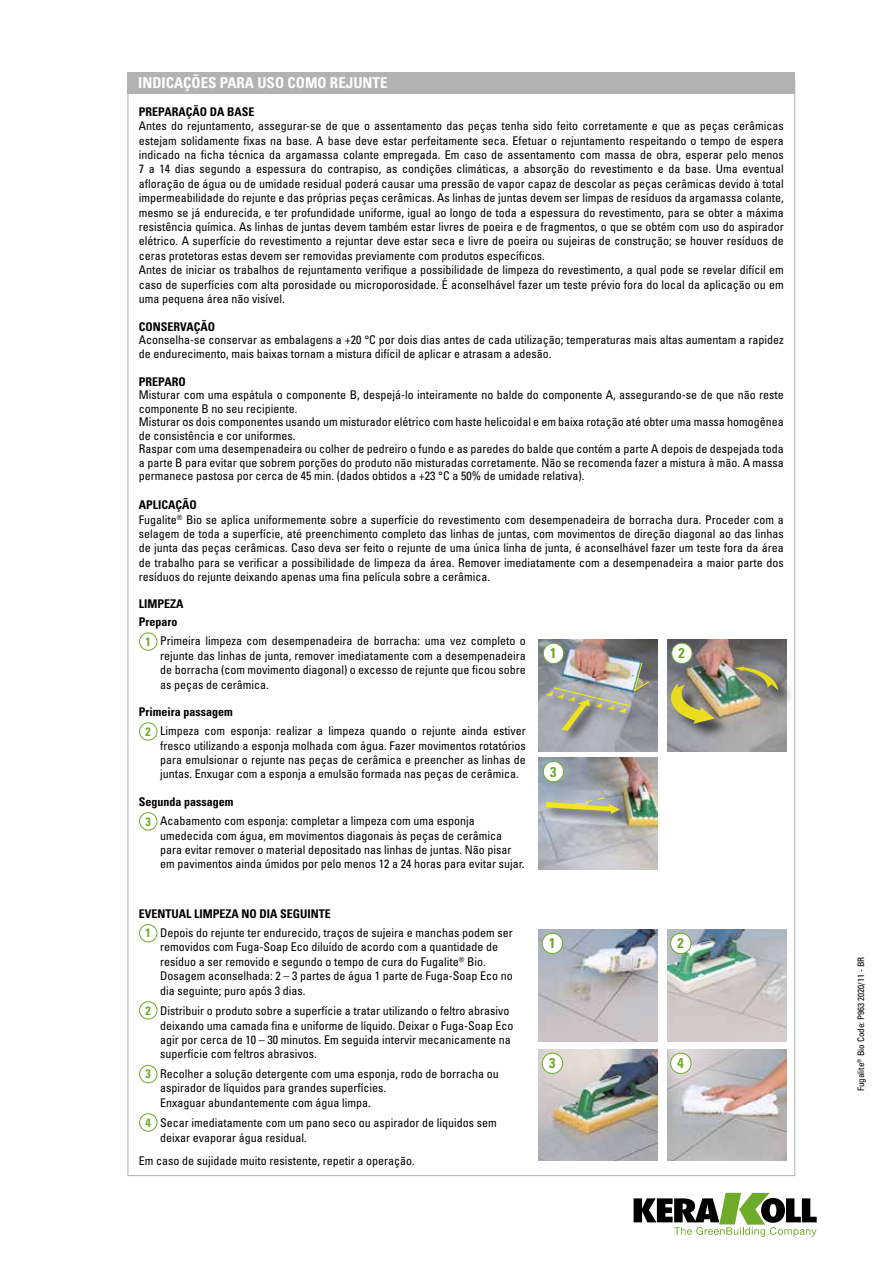
<style>
.page{position:relative;width:893px;height:1263px;background:#fff}
.page>*{position:absolute;margin:0;border:0;box-sizing:border-box;transform-origin:0 0}
.t1{font:700 condensed 15px "Univers LT Std";color:#fff}
.t2{font:700 condensed 14.25px "Univers LT Std";color:#6eab28}
.t3{font:condensed 12px/14.4px "Univers LT Std";color:#000}
.t4{font:700 condensed 12px/17.7px "Univers LT Std";color:#000}
.t5{font:condensed 9px "Univers LT Std";color:#000}
.s1{font-weight:700}
.s2{font-weight:700;font-size:12.15px;color:#6eab28}
</style>
<div class="page">
<svg style="left:634px;top:1193px;width:183px;height:44px"></svg>
<div style="left:139px;top:632px;width:18px;height:19px;border:1px solid #6eab28;border-radius:50%"></div>
<div style="left:139px;top:722px;width:18px;height:18px;border:1px solid #6eab28;border-radius:50%"></div>
<div style="left:139px;top:812px;width:18px;height:18px;border:1px solid #6eab28;border-radius:50%"></div>
<div style="left:139px;top:924px;width:18px;height:18px;border:1px solid #6eab28;border-radius:50%"></div>
<div style="left:139px;top:1001px;width:18px;height:18px;border:1px solid #6eab28;border-radius:50%"></div>
<div style="left:139px;top:1065px;width:18px;height:18px;border:1px solid #6eab28;border-radius:50%"></div>
<div style="left:139px;top:1113px;width:18px;height:18px;border:1px solid #6eab28;border-radius:50%"></div>
<div style="left:128px;top:72px;width:667px;height:22px;background:#b3b2b2"></div>
<img style="left:539px;top:639px;width:119px;height:112px">
<div style="left:560px;top:698px;width:44px;height:46px;background:#000;opacity:.75"></div>
<div style="left:545px;top:690px;width:22px;height:20px;background:#000;opacity:.75"></div>
<img style="left:546px;top:662px;width:103px;height:69px">
<div style="left:543px;top:643px;width:21px;height:20px;background:#fff;border-radius:50%"></div>
<div style="left:543px;top:643px;width:21px;height:21px;border:1px solid #6eab28;border-radius:50%"></div>
<img style="left:667px;top:639px;width:119px;height:112px">
<div style="left:672px;top:643px;width:20px;height:20px;background:#fff;border-radius:50%"></div>
<div style="left:671px;top:643px;width:21px;height:21px;border:1px solid #6eab28;border-radius:50%"></div>
<div style="left:737px;top:668px;width:58px;height:38px;background:#000;opacity:.75"></div>
<svg style="left:734px;top:667px;width:44px;height:23px"></svg>
<div style="left:672px;top:685px;width:59px;height:55px;background:#000;opacity:.75"></div>
<svg style="left:671px;top:683px;width:44px;height:41px;background:#aca55f"></svg>
<img style="left:539px;top:758px;width:119px;height:111px">
<div style="left:543px;top:761px;width:21px;height:21px;background:#fff;border-radius:50%"></div>
<div style="left:543px;top:761px;width:21px;height:21px;border:1px solid #6eab28;border-radius:50%"></div>
<div style="left:544px;top:800px;width:89px;height:27px;background:#000;opacity:.75"></div>
<svg style="left:546px;top:797px;width:74px;height:17px"></svg>
<img style="left:539px;top:929px;width:119px;height:112px">
<div style="left:542px;top:933px;width:21px;height:20px;background:#fff;border-radius:50%"></div>
<div style="left:542px;top:933px;width:21px;height:21px;border:1px solid #6eab28;border-radius:50%"></div>
<img style="left:539px;top:1049px;width:119px;height:112px">
<div style="left:542px;top:1053px;width:21px;height:20px;background:#fff;border-radius:50%"></div>
<div style="left:542px;top:1053px;width:21px;height:21px;border:1px solid #6eab28;border-radius:50%"></div>
<img style="left:667px;top:929px;width:119px;height:112px">
<div style="left:671px;top:933px;width:20px;height:20px;background:#fff;border-radius:50%"></div>
<div style="left:670px;top:933px;width:21px;height:21px;border:1px solid #6eab28;border-radius:50%"></div>
<img style="left:667px;top:1049px;width:119px;height:112px">
<div style="left:671px;top:1053px;width:20px;height:20px;background:#fff;border-radius:50%"></div>
<div style="left:670px;top:1053px;width:21px;height:21px;border:1px solid #6eab28;border-radius:50%"></div>
<p class="t1" style="left:138px;top:74px;width:251px">INDICAÇÕES PARA USO COMO REJUNTE</p>
<p class="t4" style="left:139px;top:103px;width:117px">PREPARAÇÃO DA BASE</p>
<p class="t3" style="left:139px;top:119px;width:646px">Antes do rejuntamento, assegurar-se de que o assentamento das peças tenha sido feito corretamente e que as peças cerâmicas estejam solidamente fixas na base. A base deve estar perfeitamente seca. Efetuar o rejuntamento respeitando o tempo de espera indicado na ficha técnica da argamassa colante empregada. Em caso de assentamento com massa de obra, esperar pelo menos 7 a 14 dias segundo a espessura do contrapiso, as condições climáticas, a absorção do revestimento e da base. Uma eventual afloração de água ou de umidade residual poderá causar uma pressão de vapor capaz de descolar as peças cerâmicas devido à total impermeabilidade do rejunte e das próprias peças cerâmicas. As linhas de juntas devem ser limpas de resíduos da argamassa colante, mesmo se já endurecida, e ter profundidade uniforme, igual ao longo de toda a espessura do revestimento, para se obter a máxima resistência química. As linhas de juntas devem também estar livres de poeira e de fragmentos, o que se obtém com uso do aspirador elétrico. A superfície do revestimento a rejuntar deve estar seca e livre de poeira ou sujeiras de construção; se houver resíduos de ceras protetoras estas devem ser removidas previamente com produtos específicos.<br>Antes de iniciar os trabalhos de rejuntamento verifique a possibilidade de limpeza do revestimento, a qual pode se revelar difícil em caso de superfícies com alta porosidade ou microporosidade. É aconselhável fazer um teste prévio fora do local da aplicação ou em uma pequena área não visível.</p>
<p class="t4" style="left:139px;top:318px;width:78px">CONSERVAÇÃO</p>
<p class="t3" style="left:139px;top:333px;width:646px;line-height:13.5px">Aconselha-se conservar as embalagens a +20 °C por dois dias antes de cada utilização; temperaturas mais altas aumentam a rapidez de endurecimento, mais baixas tornam a mistura difícil de aplicar e atrasam a adesão.</p>
<p class="t4" style="left:139px;top:373px;width:48px">PREPARO</p>
<p class="t3" style="left:139px;top:388px;width:646px;line-height:13.5px">Misturar com uma espátula o componente B, despejá-lo inteiramente no balde do componente A, assegurando-se de que não reste componente B no seu recipiente.<br>Misturar os dois componentes usando um misturador elétrico com haste helicoidal e em baixa rotação até obter uma massa homogênea de consistência e cor uniformes.<br>Raspar com uma desempenadeira ou colher de pedreiro o fundo e as paredes do balde que contém a parte A depois de despejada toda a parte B para evitar que sobrem porções do produto não misturadas corretamente. Não se recomenda fazer a mistura à mão. A massa permanece pastosa por cerca de 45 min. (dados obtidos a +23 °C a 50% de umidade relativa).</p>
<p class="t3" style="left:139px;top:497px;width:646px"><span class="s1">APLICAÇÃO<br></span>Fugalite<sup>®</sup> Bio se aplica uniformemente sobre a superfície do revestimento com desempenadeira de borracha dura. Proceder com a selagem de toda a superfície, até preenchimento completo das linhas de juntas, com movimentos de direção diagonal ao das linhas de junta das peças cerâmicas. Caso deva ser feito o rejunte de uma única linha de junta, é aconselhável fazer um teste fora da área de trabalho para se verificar a possibilidade de limpeza da área. Remover imediatamente com a desempenadeira a maior parte dos resíduos do rejunte deixando apenas uma fina película sobre a cerâmica.</p>
<p class="t4" style="left:139px;top:595px;width:46px">LIMPEZA<br>Preparo</p>
<p class="t3" style="left:160px;top:634px;width:367px;text-align:justify;text-indent:-15px"><span class="s2">1</span> Primeira limpeza com desempenadeira de borracha: uma vez completo o rejunte das linhas de junta, remover imediatamente com a desempenadeira de borracha (com movimento diagonal) o excesso de rejunte que ficou sobre as peças de cerâmica.</p>
<p class="t3" style="left:145px;top:701px;width:382px;line-height:19.5px;text-indent:-6px"><span class="s1">Primeira passagem<br></span><span class="s2">2</span> Limpeza com esponja: realizar a limpeza quando o rejunte ainda estiver</p>
<p class="t3" style="left:160px;top:738px;width:367px;text-align:justify">fresco utilizando a esponja molhada com água. Fazer movimentos rotatórios para emulsionar o rejunte nas peças de cerâmica e preencher as linhas de juntas. Enxugar com a esponja a emulsão formada nas peças de cerâmica.</p>
<p class="t3" style="left:145px;top:791px;width:331px;line-height:19.5px;text-indent:-6px"><span class="s1">Segunda passagem<br></span><span class="s2">3</span> Acabamento com esponja: completar a limpeza com uma esponja</p>
<p class="t3" style="left:160px;top:828px;width:366px">umedecida com água, em movimentos diagonais às peças de cerâmica para evitar remover o material depositado nas linhas de juntas. Não pisar em pavimentos ainda úmidos por pelo menos 12 a 24 horas para evitar sujar.</p>
<p class="t3" style="left:145px;top:903px;width:369px;line-height:19.5px;text-indent:-6px"><span class="s1">EVENTUAL LIMPEZA NO DIA SEGUINTE<br></span><span class="s2">1</span> Depois do rejunte ter endurecido, traços de sujeira e manchas podem ser</p>
<p class="t3" style="left:160px;top:940px;width:354px">removidos com Fuga-Soap Eco diluído de acordo com a quantidade de resíduo a ser removido e segundo o tempo de cura do Fugalite<sup>®</sup> Bio.<br>Dosagem aconselhada: 2 – 3 partes de água 1 parte de Fuga-Soap Eco no dia seguinte; puro após 3 dias.</p>
<p class="t3" style="left:160px;top:1003px;width:355px;text-indent:-15px"><span class="s2">2</span> Distribuir o produto sobre a superfície a tratar utilizando o feltro abrasivo deixando uma camada fina e uniforme de líquido. Deixar o Fuga-Soap Eco agir por cerca de 10 – 30 minutos. Em seguida intervir mecanicamente na superfície com feltros abrasivos.</p>
<p class="t3" style="left:160px;top:1066px;width:340px;text-indent:-15px"><span class="s2">3</span> Recolher a solução detergente com uma esponja, rodo de borracha ou aspirador de líquidos para grandes superfícies.<br>Enxaguar abundantemente com água limpa.</p>
<p class="t3" style="left:160px;top:1116px;width:338px;text-indent:-15px"><span class="s2">4</span> Secar imediatamente com um pano seco ou aspirador de líquidos sem deixar evaporar água residual.</p>
<p class="t3" style="left:139px;top:1153px;width:277px">Em caso de sujidade muito resistente, repetir a operação.</p>
<p class="t2" style="left:550px;top:644px;width:8px">1</p>
<p class="t2" style="left:678px;top:644px;width:8px">2</p>
<p class="t2" style="left:550px;top:763px;width:8px">3</p>
<p class="t2" style="left:677px;top:934px;width:8px">2</p>
<p class="t2" style="left:549px;top:934px;width:8px">1</p>
<p class="t2" style="left:549px;top:1054px;width:8px">3</p>
<p class="t2" style="left:677px;top:1054px;width:8px">4</p>
<p class="t5" style="left:855px;top:1091px;width:136px;rotate:-90deg">Fugalite<sup>®</sup> Bio Code: P963 2020/11 - BR</p>
</div>
